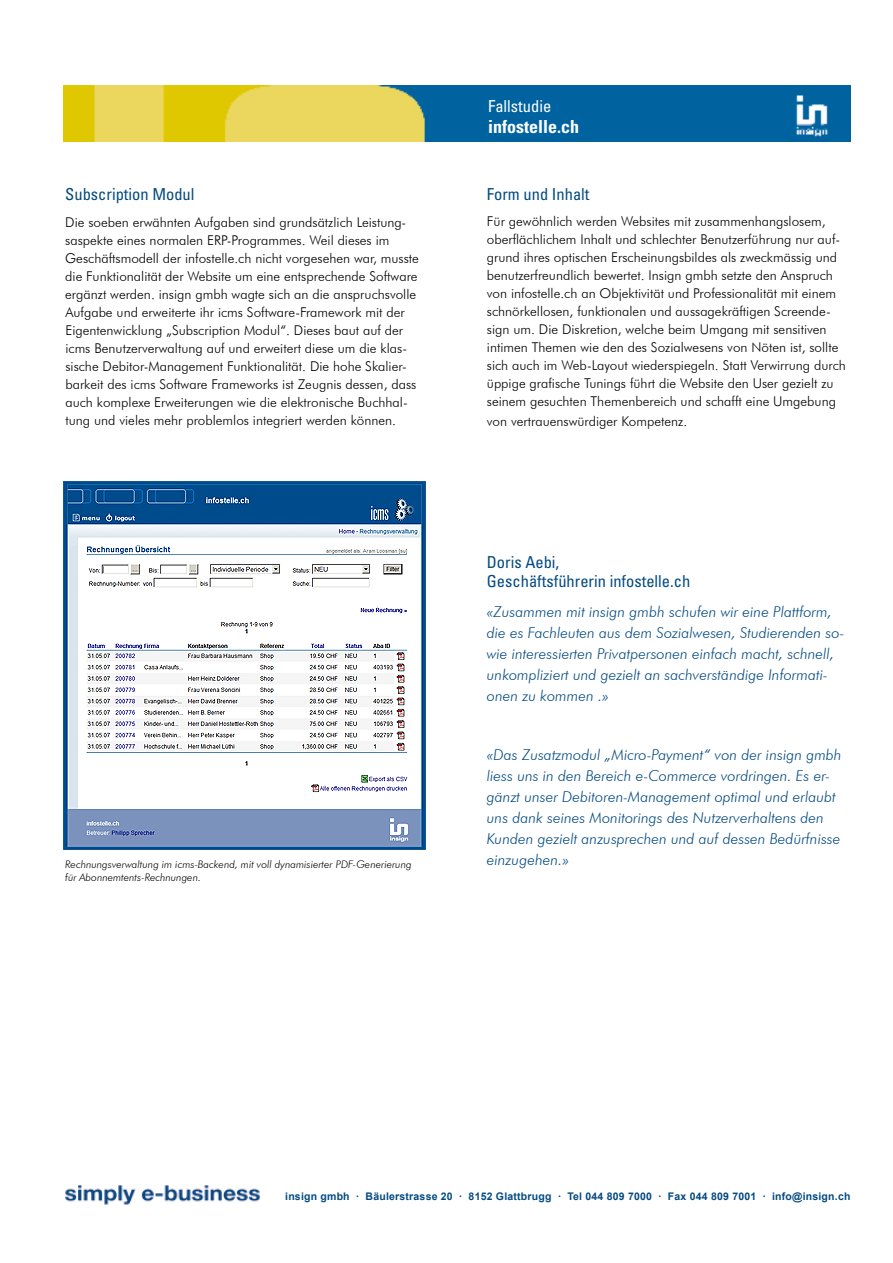
<style>
.page{position:relative;width:893px;height:1263px;background:#fff}
.page>*{position:absolute;margin:0;border:0;box-sizing:border-box;transform-origin:0 0}
.t1{font:700 condensed 18px "Univers";color:#fff}
.t2{font:condensed 16.5px/19.8px "Univers";color:#034a81}
.t3{font:condensed 16.5px "Univers";color:#fff}
.t4{font:italic 300 15px/21px "Futura BT";color:#034a81}
.t5{font:300 13.5px/18px "Futura BT";color:#000}
.t6{font:italic 300 10.5px "Futura BT";color:#000}
.t7{font:700 10.5px "Arial";letter-spacing:.02em;color:#034a81}
</style>
<div class="page">
<img style="left:63px;top:85px;width:787px;height:56px">
<img style="left:65px;top:1185px;width:196px;height:20px">
<img style="left:64px;top:482px;width:361px;height:367px">
<p class="t2" style="left:65px;top:184px;width:131px">Subscription Modul</p>
<p class="t5" style="left:65px;top:213px;width:355px">Die soeben erwähnten Aufgaben sind grundsätzlich Leistung&shy;saspekte eines normalen ERP-Programmes. Weil dieses im Geschäftsmodell der infostelle.ch nicht vorgesehen war, musste die Funktionalität der Website um eine entsprechende Software ergänzt werden. insign gmbh wagte sich an die anspruchsvolle Aufgabe und erweiterte ihr icms Software-Framework mit der Eigentenwicklung „Subscription Modul“. Dieses baut auf der icms Benutzerverwaltung auf und erweitert diese um die klas&shy;sische Debitor-Management Funktionalität. Die hohe Skalier&shy;barkeit des icms Software Frameworks ist Zeugnis dessen, dass auch komplexe Erweiterungen wie die elektronische Buchhal&shy;tung und vieles mehr problemlos integriert werden können.</p>
<p class="t3" style="left:488px;top:96px;width:65px">Fallstudie</p>
<h1 class="t1" style="left:488px;top:115px;width:93px">infostelle.ch</h1>
<p class="t2" style="left:487px;top:184px;width:104px">Form und Inhalt</p>
<p class="t5" style="left:487px;top:212px;width:360px">Für gewöhnlich werden Websites mit zusammenhangslosem, oberflächlichem Inhalt und schlechter Benutzerführung nur auf&shy;grund ihres optischen Erscheinungsbildes als zweckmässig und benutzerfreundlich bewertet. Insign gmbh setzte den Anspruch von infostelle.ch an Objektivität und Professionalität mit einem schnörkellosen, funktionalen und aussagekräftigen Screende&shy;sign um. Die Diskretion, welche beim Umgang mit sensitiven intimen Themen wie den des Sozialwesens von Nöten ist, sollte sich auch im Web-Layout wiederspiegeln. Statt Verwirrung durch üppige grafische Tunings führt die Website den User gezielt zu seinem gesuchten Themenbereich und schafft eine Umgebung</p>
<p class="t5" style="left:487px;top:412px;width:202px">von vertrauenswürdiger Kompetenz.</p>
<p class="t2" style="left:487px;top:552px;width:205px">Doris Aebi,<br>Geschäftsführerin infostelle.ch</p>
<p class="t4" style="left:487px;top:601px;width:359px">«Zusammen mit insign gmbh schufen wir eine Plattform, die es Fachleuten aus dem Sozialwesen, Studierenden so&shy;wie interessierten Privatpersonen einfach macht, schnell, unkompliziert und gezielt an sachverständige Informati&shy;onen zu kommen .»</p>
<p class="t4" style="left:487px;top:744px;width:356px">«Das Zusatzmodul „Micro-Payment“ von der insign gmbh liess uns in den Bereich e-Commerce vordringen. Es er&shy;gänzt unser Debitoren-Management optimal und erlaubt uns dank seines Monitorings des Nutzerverhaltens den Kunden gezielt anzusprechen und auf dessen Bedürfnisse</p>
<p class="t6" style="left:65px;top:858px;width:348px">Rechnungsverwaltung im icms-Backend, mit voll dynamisierter PDF-Generierung</p>
<p class="t4" style="left:487px;top:849px;width:84px">einzugehen.»</p>
<p class="t6" style="left:65px;top:871px;width:137px">für Abonnemtents-Rechnungen.</p>
<p class="t7" style="left:285px;top:1189px;width:567px">insign gmbh · Bäulerstrasse 20 · 8152 Glattbrugg · Tel 044 809 7000 · Fax 044 809 7001 · info@insign.ch</p>
</div>
